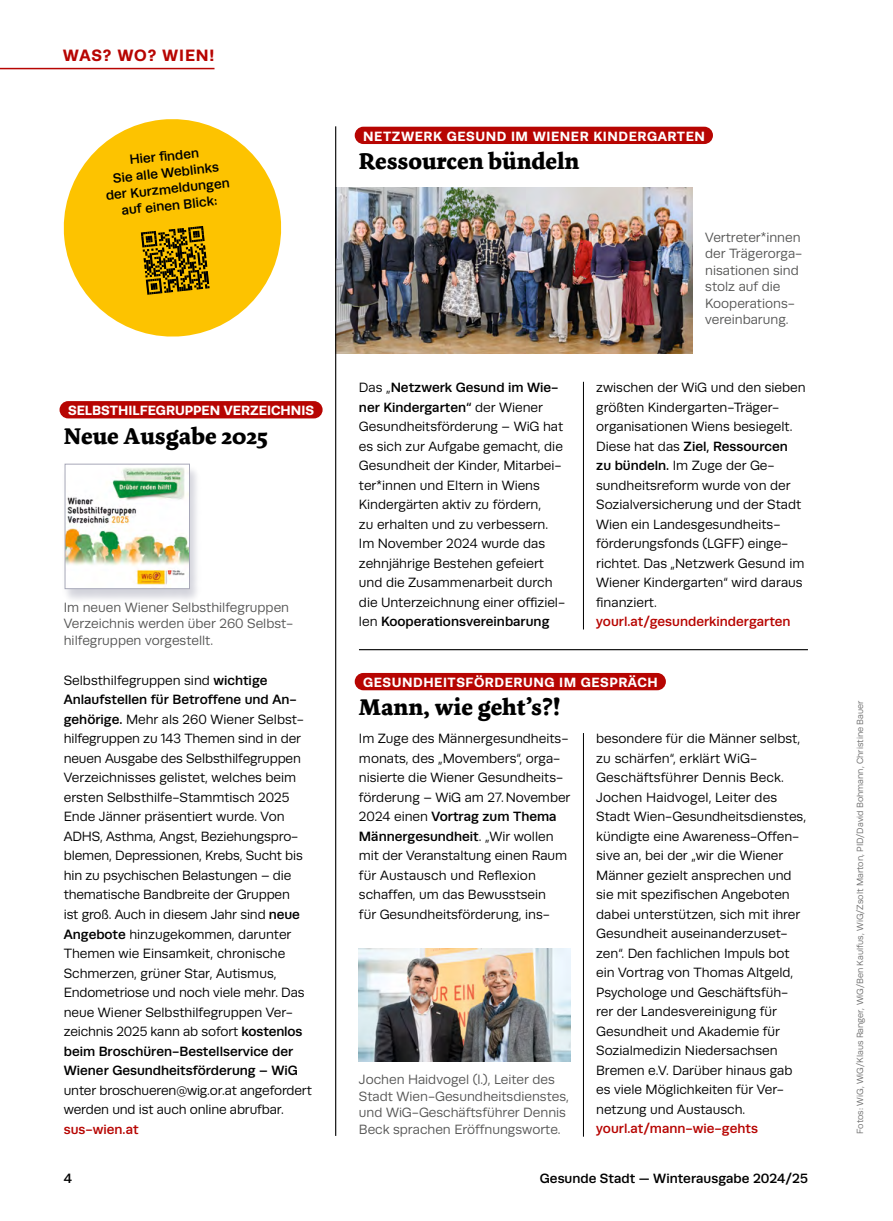
<style>
.page{position:relative;width:893px;height:1221px;background:#fff}
.page>*{position:absolute;margin:0;border:0;box-sizing:border-box;transform-origin:0 0}
.t1{font:700 24px "Dolly Pro";color:#000}
.t2{font:700 16.5px "Runda";letter-spacing:.05em;color:#b70502}
.t3{font:13.5px/19.5px "Runda";color:#000}
.t4{font:13.5px/16.5px "Runda";color:#565655}
.t5{font:500 13.5px/16.5px "Runda";color:#000;text-align:center}
.t6{font:700 13.5px "Runda";letter-spacing:.04em;color:#fff}
.t7{font:500 13.5px "Runda";color:#b70502}
.t8{font:700 13.5px "Runda";color:#fff}
.t9{font:9px "Runda";color:#6e6e6e}
.s1{font-weight:500}
</style>
<div class="page">
<hr style="left:0;top:68px;width:214px;height:1px;background:#b70502">
<img style="left:336px;top:187px;width:356px;height:166px">
<hr style="left:583px;top:382px;width:1px;height:247px;background:#000">
<div style="left:355px;top:673px;width:311px;height:17px;background:#b70502;border-radius:9px"></div>
<hr style="left:583px;top:733px;width:1px;height:403px;background:#000">
<div style="left:60px;top:401px;width:263px;height:17px;background:#b70502;border-radius:9px"></div>
<hr style="left:359px;top:649px;width:449px;height:1px;background:#000">
<hr style="left:335px;top:126px;width:1px;height:1009px;background:#000">
<svg style="left:63px;top:119px;width:219px;height:218px;fill:#fdc300"></svg>
<svg style="left:141px;top:226px;width:69px;height:69px;background:#947200"></svg>
<img style="left:359px;top:948px;width:212px;height:112px">
<div style="left:62px;top:464px;width:139px;height:139px;background:#a7a8b8;opacity:.5"></div>
<img style="left:67px;top:466px;width:121px;height:121px">
<div style="left:65px;top:464px;width:125px;height:125px;border:1px solid #a7a8b8"></div>
<div style="left:355px;top:127px;width:358px;height:17px;background:#b70502;border-radius:9px"></div>
<p class="t2" style="left:63px;top:45px;width:153px">WAS? WO? WIEN!</p>
<p class="t5" style="left:102px;top:154px;width:126px;rotate:-6deg">Hier fi nden<br>Sie alle Weblinks der Kurzmeldungen auf einen Blick:</p>
<p class="t8" style="left:68px;top:402px;width:248px">SELBSTHILFEGRUPPEN VERZEICHNIS</p>
<h1 class="t1" style="left:64px;top:420px;width:206px">Neue Ausgabe 2025</h1>
<p class="t4" style="left:64px;top:599px;width:231px">Im neuen Wiener Selbsthilfegruppen<br>Verzeichnis werden über 260 Selbst&shy;hilfegruppen vorgestellt.</p>
<p class="t3" style="left:64px;top:670px;width:242px">Selbsthilfegruppen sind <span class="s1">wichtige Anlaufstellen für Betroffene und An&shy;gehörige.</span> Mehr als 260 Wiener Selbst&shy;hilfegruppen zu 143 Themen sind in der neuen Ausgabe des Selbsthilfegruppen Verzeichnisses gelistet, welches beim ersten Selbsthilfe-Stammtisch 2025<br>Ende Jänner präsentiert wurde. Von ADHS, Asthma, Angst, Beziehungspro&shy;blemen, Depressionen, Krebs, Sucht bis hin zu psychischen Belastungen – die thematische Bandbreite der Gruppen ist groß. Auch in diesem Jahr sind <span class="s1">neue Angebote</span> hinzugekommen, darunter Themen wie Einsamkeit, chronische Schmerzen, grüner Star, Autismus, Endometriose und noch viele mehr. Das neue Wiener Selbsthilfegruppen Ver&shy;zeichnis 2025 kann ab sofort <span class="s1">kostenlos beim Broschüren-Bestellservice der Wiener Gesundheitsförderung – WiG</span></p>
<p class="t3" style="left:64px;top:1080px;width:250px">unter broschueren@wig.or.at angefordert werden und ist auch online abrufbar.</p>
<p class="t7" style="left:64px;top:1121px;width:76px">sus-wien.at</p>
<p class="t6" style="left:363px;top:128px;width:343px">NETZWERK GESUND IM WIENER KINDERGARTEN</p>
<h1 class="t1" style="left:359px;top:145px;width:222px">Ressourcen bündeln</h1>
<p class="t4" style="left:705px;top:229px;width:99px">Vertreter*innen der Trägerorga&shy;nisationen sind stolz auf die<br>Kooperations&shy;vereinbarung.</p>
<p class="t3" style="left:359px;top:378px;width:208px">Das „<span class="s1">Netzwerk Gesund im Wie&shy;ner Kindergarten“</span> der Wiener<br>Gesundheitsförderung – WiG hat es sich zur Aufgabe gemacht, die<br>Gesundheit der Kinder, Mitarbei&shy;ter*innen und Eltern in Wiens<br>Kindergärten aktiv zu fördern,<br>zu erhalten und zu verbessern.<br>Im November 2024 wurde das zehnjährige Bestehen gefeiert und die Zusammenarbeit durch die Unterzeichnung einer offiziel&shy;len <span class="s1">Kooperationsvereinbarung</span></p>
<p class="t3" style="left:596px;top:378px;width:211px">zwischen der WiG und den sieben größten Kindergarten-Träger&shy;organisationen Wiens besiegelt.<br>Diese hat das <span class="s1">Ziel, Ressourcen zu bündeln.</span> Im Zuge der Ge&shy;sundheitsreform wurde von der<br>Sozialversicherung und der Stadt<br>Wien ein Landesgesundheits&shy;förderungsfonds (LGFF) einge&shy;richtet. Das „Netzwerk Gesund im<br>Wiener Kindergarten“ wird daraus finanziert.</p>
<p class="t7" style="left:596px;top:614px;width:196px">yourl.at/gesunderkindergarten</p>
<p class="t6" style="left:363px;top:674px;width:296px">GESUNDHEITSFÖRDERUNG IM GESPRÄCH</p>
<h1 class="t1" style="left:359px;top:691px;width:203px">Mann, wie geht’s?!</h1>
<p class="t3" style="left:359px;top:729px;width:213px">Im Zuge des Männergesundheits&shy;monats, des „Movembers“, orga&shy;nisierte die Wiener Gesundheits&shy;förderung – WiG am 27.November<br>2024 einen <span class="s1">Vortrag zum Thema<br>Männergesundheit</span>. „Wir wollen mit der Veranstaltung einen Raum für Austausch und Reflexion schaffen, um das Bewusstsein<br>für Gesundheitsförderung, ins-</p>
<p class="t3" style="left:596px;top:729px;width:211px">besondere für die Männer selbst, zu schärfen“, erklärt WiG-<br>Geschäftsführer Dennis Beck.<br>Jochen Haidvogel, Leiter des<br>Stadt Wien-Gesundheitsdienstes, kündigte eine Awareness-Offen&shy;sive an, bei der „wir die Wiener<br>Männer gezielt ansprechen und sie mit spezifischen Angeboten dabei unterstützen, sich mit ihrer<br>Gesundheit auseinanderzuset&shy;zen“. Den fachlichen Impuls bot ein Vortrag von Thomas Altgeld,<br>Psychologe und Geschäftsfüh&shy;rer der Landesvereinigung für<br>Gesundheit und Akademie für<br>Sozialmedizin Niedersachsen<br>Bremen e.V. Darüber hinaus gab es viele Möglichkeiten für Ver&shy;netzung und Austausch.</p>
<p class="t7" style="left:596px;top:1120px;width:163px">yourl.at/mann-wie-gehts</p>
<p class="t4" style="left:359px;top:1071px;width:211px">Jochen Haidvogel (l.), Leiter des Stadt Wien-Gesundheitsdienstes, und WiG-Geschäftsführer Dennis Beck sprachen Eröffnungsworte.</p>
<p class="t5" style="left:64px;top:1170px;width:10px">4</p>
<p class="t5" style="left:540px;top:1170px;width:269px">Gesunde Stadt — Winterausgabe 2024/25</p>
<p class="t9" style="left:855px;top:1133px;width:434px;rotate:-90deg">Fotos: WiG, WiG/Klaus Ranger, WiG/Ben Kaulfus, WiG/Zsolt Marton, PID/David Bohmann, Christine Bauer</p>
</div>
